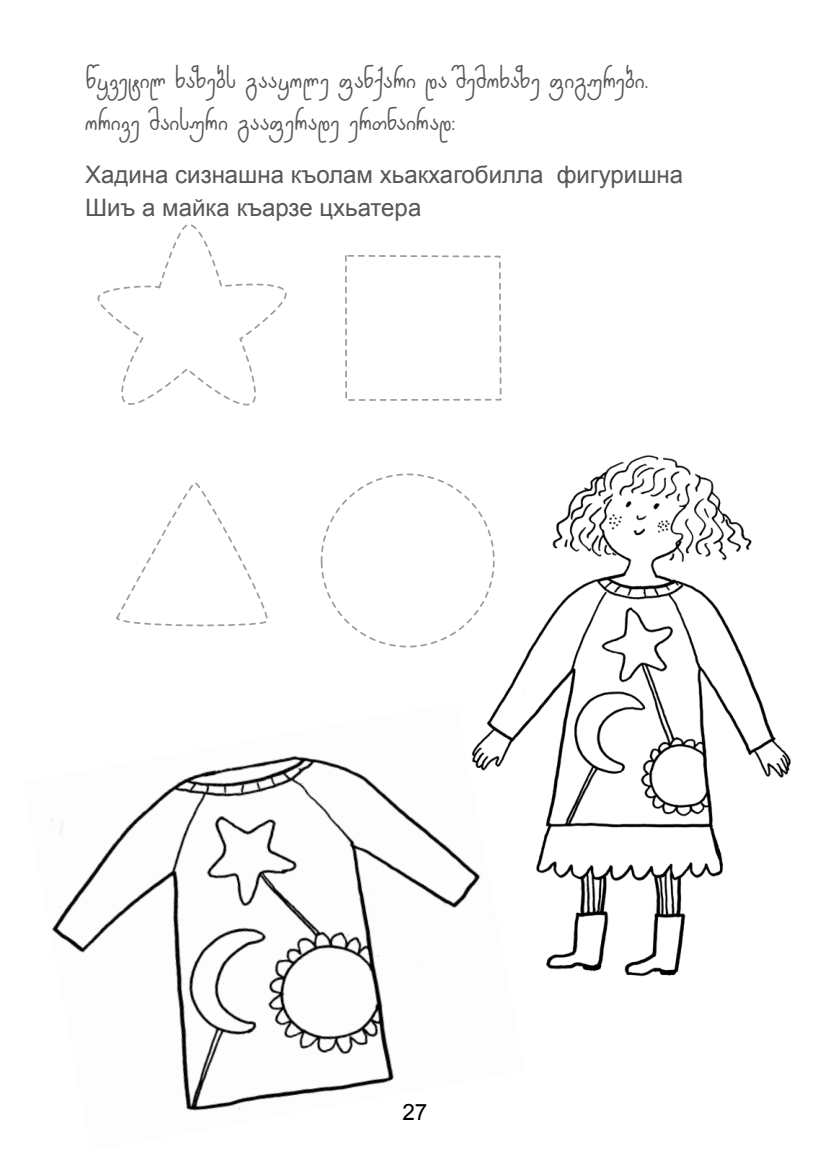
<style>
.page{position:relative;width:830px;height:1170px;background:#fff}
.page>*{position:absolute;margin:0;border:0;box-sizing:border-box;transform-origin:0 0}
.t1{font:31.5px/42px "Wimpy Kid";color:#575756}
.t2{font:24px/33px "Arial";color:#575756}
.t3{font:22.5px "Arial";color:#000}
</style>
<div class="page">
<img style="left:500px;top:455px;width:291px;height:522px">
<svg style="left:97px;top:224px;width:190px;height:182px"></svg>
<svg style="left:345px;top:255px;width:157px;height:146px"></svg>
<svg style="left:320px;top:473px;width:175px;height:174px"></svg>
<svg style="left:116px;top:482px;width:152px;height:145px"></svg>
<img style="left:51px;top:702px;width:473px;height:409px">
<p class="t1" style="left:85px;top:62px;width:565px">WYVETIL XAZEBS GAAYOLE FANQARI DA SEMOXAZE FIGUREBI.<br>ORIVE MAISURI GAAFERADE ERTNAIRAD:</p>
<p class="t2" style="left:85px;top:159px;width:599px">Хадина сизнашна къолам хьакхагобилла фигуришна<br>Шиъ а майка къарзе цхьатера</p>
<p class="t3" style="left:402px;top:1097px;width:27px">27</p>
</div>
